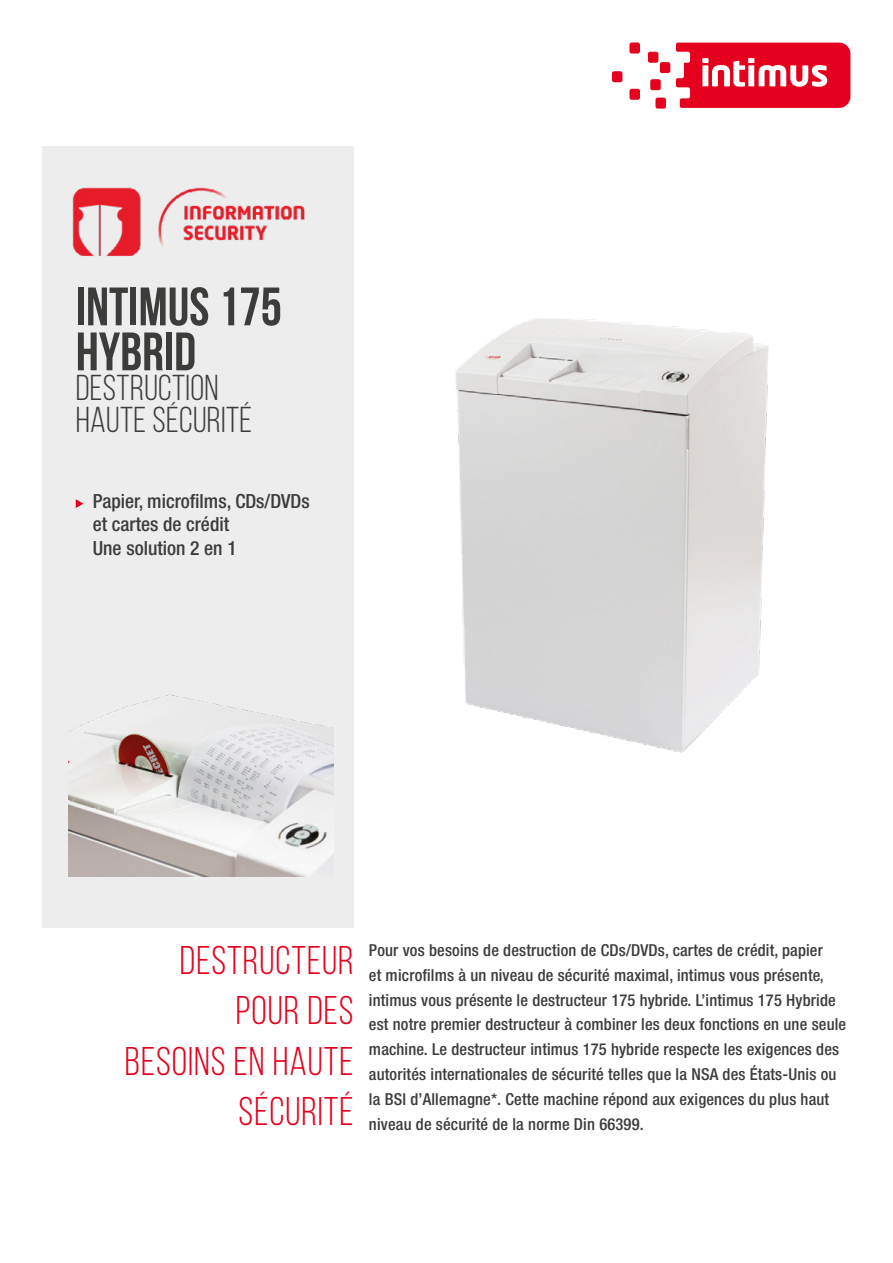
<style>
.page{position:relative;width:893px;height:1263px;background:#fff}
.page>*{position:absolute;margin:0;border:0;box-sizing:border-box;transform-origin:0 0}
.t1{font:700 54px/45px "Bebas Neue";color:#3c3c3b}
.t2{font:40.05px/50.2px "Bebas Neue";letter-spacing:.025em;color:#e5001e;text-align:right}
.t3{font:36px/31.8px "Bebas Neue";letter-spacing:.01em;color:#3c3c3b}
.t4{font:500 condensed 19.5px/23.4px "Helvetica Neue LT Std";color:#3c3c3b}
.t5{font:500 condensed 16.5px/24.9px "Helvetica Neue LT Std";letter-spacing:.01em;color:#3c3c3b}
</style>
<div class="page">
<div style="left:43px;top:146px;width:311px;height:782px;background:#ededed"></div>
<svg style="left:612px;top:43px;width:238px;height:66px"></svg>
<img style="left:72px;top:187px;width:233px;height:69px">
<img style="left:69px;top:694px;width:265px;height:182px">
<img style="left:456px;top:319px;width:313px;height:434px">
<svg style="left:76px;top:499px;width:7px;height:9px"></svg>
<h1 class="t1" style="left:76px;top:283px;width:208px">INTIMUS 175<br>HYBRID</h1>
<h3 class="t3" style="left:76px;top:372px;width:178px">DESTRUCTION<br>HAUTE SÉCURITÉ</h3>
<p class="t4" style="left:93px;top:489px;width:218px">Papier, microfilms, CDs/DVDs et cartes de crédit<br>Une solution 2 en 1</p>
<h2 class="t2" style="left:125px;top:935px;width:230px">DESTRUCTEUR<br>POUR DES<br>BESOINS EN HAUTE<br>SÉCURITÉ</h2>
<p class="t5" style="left:369px;top:937px;width:479px">Pour vos besoins de destruction de CDs/DVDs, cartes de crédit, papier<br>et microfilms à un niveau de sécurité maximal, intimus vous présente, intimus vous présente le destructeur 175 hybride. L’intimus 175 Hybride est notre premier destructeur à combiner les deux fonctions en une seule machine. Le destructeur intimus 175 hybride respecte les exigences des autorités internationales de sécurité telles que la NSA des États-Unis ou la BSI d’Allemagne*. Cette machine répond aux exigences du plus haut niveau de sécurité de la norme Din 66399.</p>
</div>
